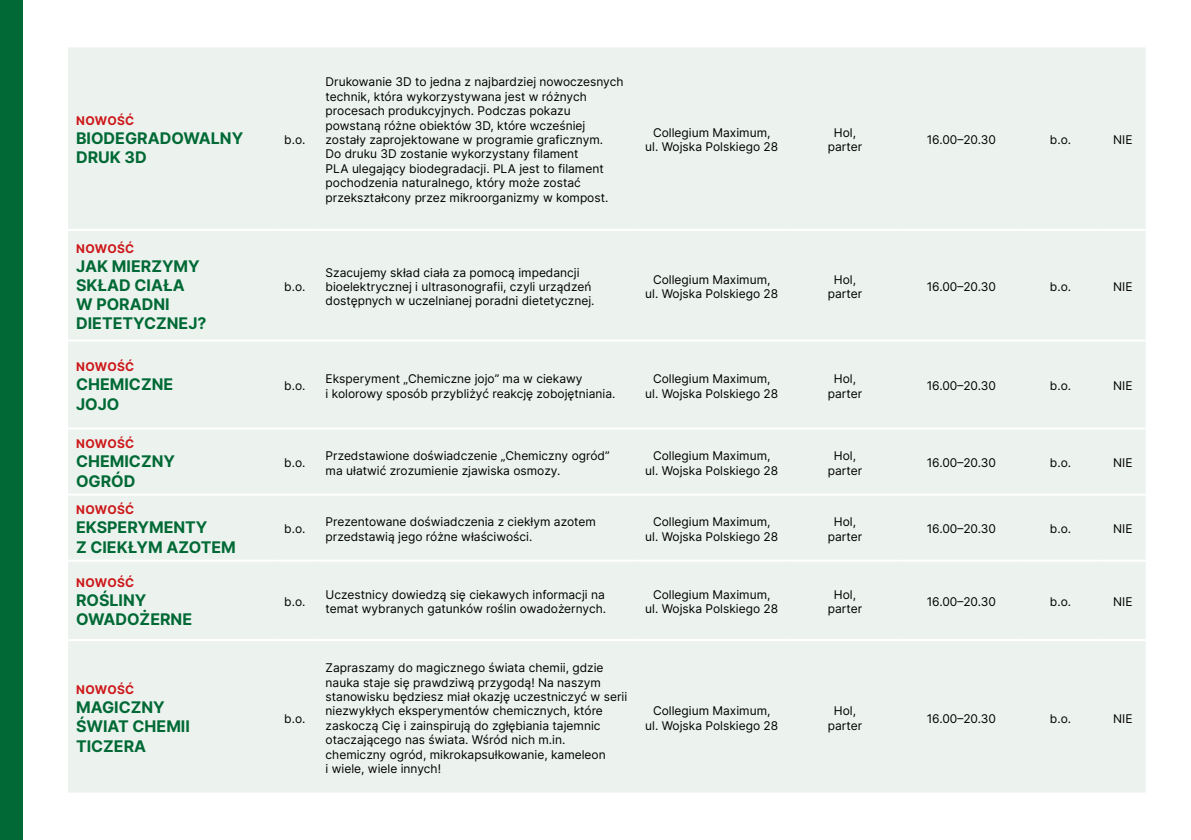
<style>
.page{position:relative;width:1191px;height:840px;background:#fff}
.page>*{position:absolute;margin:0;border:0;box-sizing:border-box;transform-origin:0 0}
.t1{font:700 16px/19.2px "Inter";color:#006935}
.t2{font:12px/14.4px "Inter";color:#000;text-align:center}
.t3{font:700 12px "Inter";letter-spacing:.025em;color:#cd1719}
</style>
<div class="page">
<div style="left:0;top:0;width:23px;height:839px;background:#006935"></div>
<div style="left:68px;top:47px;width:1077px;height:745px;background:#ecf3ee"></div>
<hr style="left:68px;top:229px;width:204px;height:2px;background:#fff">
<hr style="left:272px;top:229px;width:45px;height:2px;background:#fff">
<hr style="left:317px;top:229px;width:318px;height:2px;background:#fff">
<hr style="left:635px;top:229px;width:153px;height:2px;background:#fff">
<hr style="left:788px;top:229px;width:113px;height:2px;background:#fff">
<hr style="left:901px;top:229px;width:119px;height:2px;background:#fff">
<hr style="left:1020px;top:229px;width:80px;height:2px;background:#fff">
<hr style="left:1100px;top:229px;width:45px;height:2px;background:#fff">
<hr style="left:68px;top:339px;width:204px;height:2px;background:#fff">
<hr style="left:272px;top:339px;width:45px;height:2px;background:#fff">
<hr style="left:317px;top:339px;width:318px;height:2px;background:#fff">
<hr style="left:635px;top:339px;width:153px;height:2px;background:#fff">
<hr style="left:788px;top:339px;width:113px;height:2px;background:#fff">
<hr style="left:901px;top:339px;width:119px;height:2px;background:#fff">
<hr style="left:1020px;top:339px;width:80px;height:2px;background:#fff">
<hr style="left:1100px;top:339px;width:45px;height:2px;background:#fff">
<hr style="left:68px;top:427px;width:204px;height:2px;background:#fff">
<hr style="left:272px;top:427px;width:45px;height:2px;background:#fff">
<hr style="left:317px;top:427px;width:318px;height:2px;background:#fff">
<hr style="left:635px;top:427px;width:153px;height:2px;background:#fff">
<hr style="left:788px;top:427px;width:113px;height:2px;background:#fff">
<hr style="left:901px;top:427px;width:119px;height:2px;background:#fff">
<hr style="left:1020px;top:427px;width:80px;height:2px;background:#fff">
<hr style="left:1100px;top:427px;width:45px;height:2px;background:#fff">
<hr style="left:68px;top:493px;width:204px;height:2px;background:#fff">
<hr style="left:272px;top:493px;width:45px;height:2px;background:#fff">
<hr style="left:317px;top:493px;width:318px;height:2px;background:#fff">
<hr style="left:635px;top:493px;width:153px;height:2px;background:#fff">
<hr style="left:788px;top:493px;width:113px;height:2px;background:#fff">
<hr style="left:901px;top:493px;width:119px;height:2px;background:#fff">
<hr style="left:1020px;top:493px;width:80px;height:2px;background:#fff">
<hr style="left:1100px;top:493px;width:45px;height:2px;background:#fff">
<hr style="left:68px;top:559px;width:204px;height:2px;background:#fff">
<hr style="left:272px;top:559px;width:45px;height:2px;background:#fff">
<hr style="left:317px;top:559px;width:318px;height:2px;background:#fff">
<hr style="left:635px;top:559px;width:153px;height:2px;background:#fff">
<hr style="left:788px;top:559px;width:113px;height:2px;background:#fff">
<hr style="left:901px;top:559px;width:119px;height:2px;background:#fff">
<hr style="left:1020px;top:559px;width:80px;height:2px;background:#fff">
<hr style="left:1100px;top:559px;width:45px;height:2px;background:#fff">
<hr style="left:68px;top:638px;width:204px;height:2px;background:#fff">
<hr style="left:272px;top:638px;width:45px;height:2px;background:#fff">
<hr style="left:317px;top:638px;width:318px;height:2px;background:#fff">
<hr style="left:635px;top:638px;width:153px;height:2px;background:#fff">
<hr style="left:788px;top:638px;width:113px;height:2px;background:#fff">
<hr style="left:901px;top:638px;width:119px;height:2px;background:#fff">
<hr style="left:1020px;top:638px;width:80px;height:2px;background:#fff">
<hr style="left:1100px;top:638px;width:45px;height:2px;background:#fff">
<p class="t3" style="left:76px;top:112px;width:60px">NOWOŚĆ</p>
<h1 class="t1" style="left:76px;top:128px;width:169px">BIODEGRADOWALNY<br>DRUK 3D</h1>
<p class="t2" style="left:284px;top:132px;width:23px">b.o.</p>
<p class="t3" style="left:76px;top:239px;width:60px">NOWOŚĆ</p>
<h1 class="t1" style="left:76px;top:256px;width:132px">JAK MIERZYMY<br>SKŁAD CIAŁA<br>W PORADNI<br>DIETETYCZNEJ?</h1>
<p class="t2" style="left:284px;top:279px;width:23px">b.o.</p>
<p class="t2" style="left:325px;top:74px;width:299px;text-align:left">Drukowanie 3D to jedna z najbardziej nowoczesnych technik, która wykorzystywana jest w różnych procesach produkcyjnych. Podczas pokazu powstaną różne obiektów 3D, które wcześniej zostały zaprojektowane w programie graficznym.<br>Do druku 3D zostanie wykorzystany filament<br>PLA ulegający biodegradacji. PLA jest to filament pochodzenia naturalnego, który może zostać przekształcony przez mikroorganizmy w kompost.</p>
<p class="t2" style="left:645px;top:125px;width:134px">Collegium Maximum, ul. Wojska Polskiego 28</p>
<p class="t2" style="left:827px;top:125px;width:36px">Hol, parter</p>
<p class="t2" style="left:926px;top:132px;width:71px">16.00–20.30</p>
<p class="t2" style="left:1050px;top:132px;width:23px">b.o.</p>
<p class="t2" style="left:1113px;top:132px;width:21px">NIE</p>
<p class="t2" style="left:325px;top:264px;width:270px;text-align:left">Szacujemy skład ciała za pomocą impedancji bioelektrycznej i ultrasonografii, czyli urządzeń dostępnych w uczelnianej poradni dietetycznej.</p>
<p class="t2" style="left:645px;top:272px;width:134px">Collegium Maximum, ul. Wojska Polskiego 28</p>
<p class="t2" style="left:827px;top:272px;width:36px">Hol, parter</p>
<p class="t2" style="left:926px;top:279px;width:71px">16.00–20.30</p>
<p class="t2" style="left:1050px;top:279px;width:23px">b.o.</p>
<p class="t2" style="left:1113px;top:279px;width:21px">NIE</p>
<p class="t3" style="left:76px;top:358px;width:60px">NOWOŚĆ</p>
<h1 class="t1" style="left:76px;top:374px;width:99px">CHEMICZNE<br>JOJO</h1>
<p class="t2" style="left:284px;top:378px;width:23px">b.o.</p>
<p class="t2" style="left:325px;top:371px;width:291px;text-align:left">Eksperyment „Chemiczne jojo” ma w ciekawy<br>i kolorowy sposób przybliżyć reakcję zobojętniania.</p>
<p class="t2" style="left:645px;top:371px;width:134px">Collegium Maximum, ul. Wojska Polskiego 28</p>
<p class="t2" style="left:827px;top:371px;width:36px">Hol, parter</p>
<p class="t2" style="left:926px;top:378px;width:71px">16.00–20.30</p>
<p class="t2" style="left:1050px;top:378px;width:23px">b.o.</p>
<p class="t2" style="left:1113px;top:378px;width:21px">NIE</p>
<p class="t3" style="left:76px;top:435px;width:60px">NOWOŚĆ</p>
<h1 class="t1" style="left:76px;top:451px;width:100px">CHEMICZNY<br>OGRÓD</h1>
<p class="t2" style="left:284px;top:455px;width:23px">b.o.</p>
<p class="t2" style="left:325px;top:448px;width:285px;text-align:left">Przedstawione doświadczenie „Chemiczny ogród” ma ułatwić zrozumienie zjawiska osmozy.</p>
<p class="t2" style="left:645px;top:448px;width:134px">Collegium Maximum, ul. Wojska Polskiego 28</p>
<p class="t2" style="left:827px;top:448px;width:36px">Hol, parter</p>
<p class="t2" style="left:926px;top:455px;width:71px">16.00–20.30</p>
<p class="t2" style="left:1050px;top:455px;width:23px">b.o.</p>
<p class="t2" style="left:1113px;top:455px;width:21px">NIE</p>
<p class="t3" style="left:76px;top:501px;width:60px">NOWOŚĆ</p>
<h1 class="t1" style="left:76px;top:517px;width:161px">EKSPERYMENTY<br>Z CIEKŁYM AZOTEM</h1>
<p class="t2" style="left:284px;top:521px;width:23px">b.o.</p>
<p class="t2" style="left:325px;top:514px;width:272px;text-align:left">Prezentowane doświadczenia z ciekłym azotem przedstawią jego różne właściwości.</p>
<p class="t2" style="left:645px;top:514px;width:134px">Collegium Maximum, ul. Wojska Polskiego 28</p>
<p class="t2" style="left:827px;top:514px;width:36px">Hol, parter</p>
<p class="t2" style="left:926px;top:521px;width:71px">16.00–20.30</p>
<p class="t2" style="left:1050px;top:521px;width:23px">b.o.</p>
<p class="t2" style="left:1113px;top:521px;width:21px">NIE</p>
<p class="t3" style="left:76px;top:573px;width:60px">NOWOŚĆ</p>
<h1 class="t1" style="left:76px;top:590px;width:118px">ROŚLINY<br>OWADOŻERNE</h1>
<p class="t2" style="left:284px;top:594px;width:23px">b.o.</p>
<p class="t2" style="left:325px;top:587px;width:282px;text-align:left">Uczestnicy dowiedzą się ciekawych informacji na temat wybranych gatunków roślin owadożernych.</p>
<p class="t2" style="left:645px;top:587px;width:134px">Collegium Maximum, ul. Wojska Polskiego 28</p>
<p class="t2" style="left:827px;top:587px;width:36px">Hol, parter</p>
<p class="t2" style="left:926px;top:594px;width:71px">16.00–20.30</p>
<p class="t2" style="left:1050px;top:594px;width:23px">b.o.</p>
<p class="t2" style="left:1113px;top:594px;width:21px">NIE</p>
<p class="t3" style="left:76px;top:680px;width:60px">NOWOŚĆ</p>
<h1 class="t1" style="left:76px;top:697px;width:115px">MAGICZNY<br>ŚWIAT CHEMII<br>TICZERA</h1>
<p class="t2" style="left:284px;top:710px;width:23px">b.o.</p>
<p class="t2" style="left:325px;top:660px;width:303px;text-align:left">Zapraszamy do magicznego świata chemii, gdzie nauka staje się prawdziwą przygodą! Na naszym stanowisku będziesz miał okazję uczestniczyć w serii niezwykłych eksperymentów chemicznych, które zaskoczą Cię i zainspirują do zgłębiania tajemnic otaczającego nas świata. Wśród nich m.in. chemiczny ogród, mikrokapsułkowanie, kameleon<br>i wiele, wiele innych!</p>
<p class="t2" style="left:645px;top:703px;width:134px">Collegium Maximum, ul. Wojska Polskiego 28</p>
<p class="t2" style="left:827px;top:703px;width:36px">Hol, parter</p>
<p class="t2" style="left:926px;top:710px;width:71px">16.00–20.30</p>
<p class="t2" style="left:1050px;top:710px;width:23px">b.o.</p>
<p class="t2" style="left:1113px;top:710px;width:21px">NIE</p>
</div>
